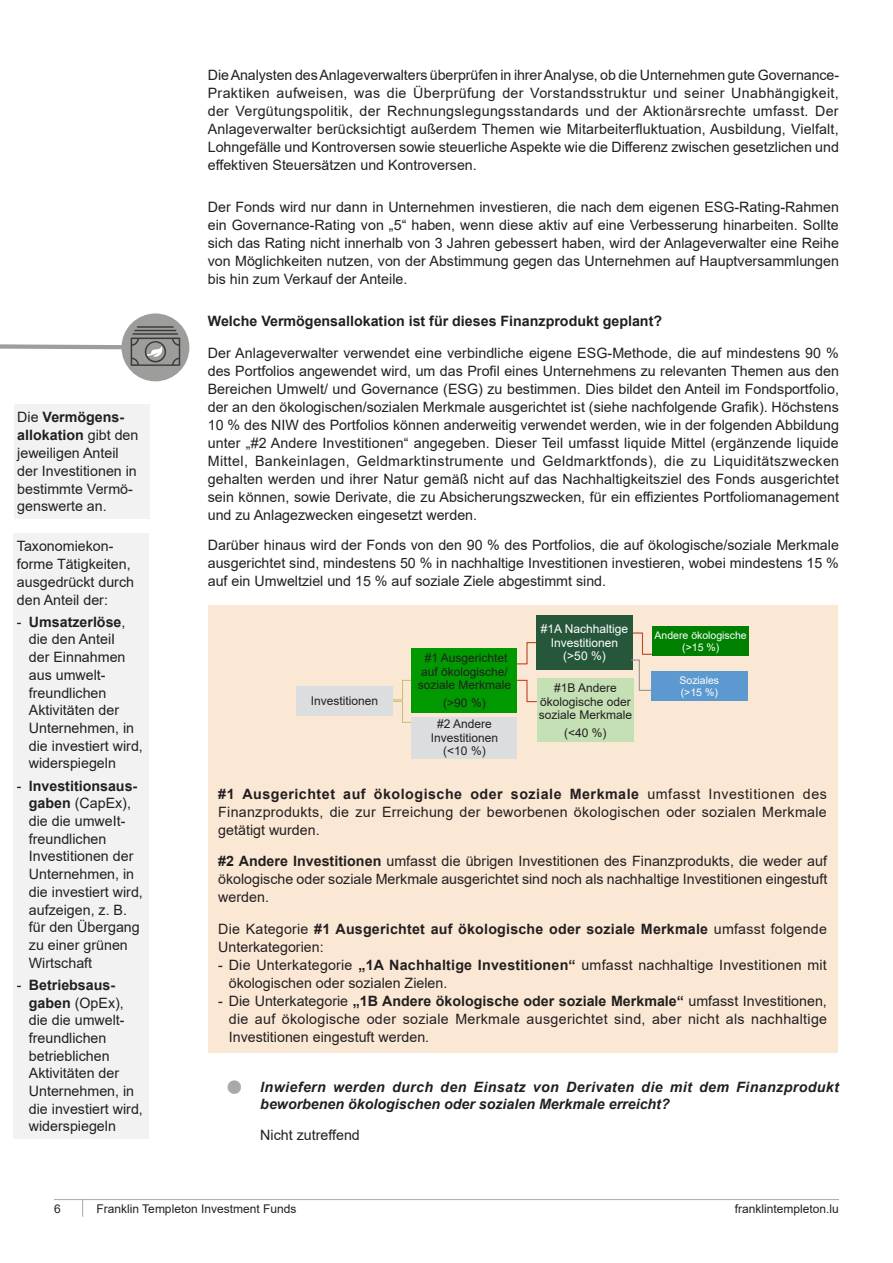
<style>
.page{position:relative;width:893px;height:1263px;background:#fff}
.page>*{position:absolute;margin:0;border:0;box-sizing:border-box;transform-origin:0 0}
._03a_Body{font:14.25px/17.7px "Arial";color:#231f20;text-align:justify}
._03a_Body-2{font:700 14.25px/18px "Arial";color:#231f20}
.t1{font:italic 700 14.25px/17.1px "Arial";letter-spacing:.025em;color:#231f20}
._03a_Body-3{font:12px/13.5px "Arial";color:#231f20;text-align:center}
._03a_Body-4{font:12px/13.5px "Arial";color:#fff;text-align:center}
._03a_Body-5{font:10.5px "Arial";color:#fff}
.s1{font-weight:700}
.s2{font-weight:400}
.s3{color:#a8a9ad}
</style>
<div class="page">
<hr style="left:54px;top:1199px;width:785px;height:1px;background:#a8a9ad">
<svg style="left:82px;top:1200px;width:1px;height:17px"></svg>
<div style="left:208px;top:605px;width:629px;height:447px;background:#fae8d5"></div>
<svg style="left:393px;top:680px;width:20px;height:43px"></svg>
<div style="left:296px;top:686px;width:97px;height:30px;background:#dcdddf"></div>
<div style="left:412px;top:648px;width:105px;height:64px;background:#090"></div>
<div style="left:536px;top:616px;width:97px;height:54px;background:#26573b"></div>
<div style="left:653px;top:627px;width:96px;height:29px;background:#008000"></div>
<div style="left:537px;top:678px;width:97px;height:64px;background:#c5e0b4"></div>
<div style="left:412px;top:717px;width:105px;height:41px;background:#dcdddf"></div>
<div style="left:121px;top:313px;width:68px;height:68px;background:#9d9d9c;border-radius:50%"></div>
<svg style="left:0;top:338px;width:180px;height:28px"></svg>
<hr style="left:132px;top:333px;width:46px;height:2px;background:#3c3c3b">
<hr style="left:134px;top:330px;width:42px;height:1px;background:#3c3c3b">
<hr style="left:137px;top:326px;width:37px;height:2px;background:#3c3c3b">
<div style="left:14px;top:405px;width:135px;height:114px;background:#f2f2f2"></div>
<div style="left:14px;top:534px;width:135px;height:605px;background:#f2f2f2"></div>
<svg style="left:517px;top:632px;width:136px;height:71px"></svg>
<div style="left:651px;top:671px;width:96px;height:29px;background:#5b99d0"></div>
<p class="_03a_Body" style="left:17px;top:408px;width:123px;text-align:left">Die <span class="s1">Vermögens&shy;allokation</span> gibt den jeweiligen Anteil der Investitionen in bestimmte Vermö&shy;genswerte an.</p>
<p class="_03a_Body" style="left:17px;top:537px;width:119px;text-align:left">Taxonomiekon&shy;forme Tätigkeiten, ausgedrückt durch den Anteil der:</p>
<p class="_03a_Body" style="left:29px;top:613px;width:116px;text-align:left;text-indent:-12px">- <span class="s1">Umsatzerlöse</span>, die den AnteiI<br>der Einnahmen aus umwelt&shy;freundlichen<br>Aktivitäten der<br>Unternehmen, in die investiert wird, widerspiegeln</p>
<p class="_03a_Body" style="left:29px;top:777px;width:116px;text-align:left;text-indent:-12px">- <span class="s1">lnvestitionsaus&shy;gaben</span> (CapEx), die die umweIt&shy;freundlichen<br>Investitionen der<br>Unternehmen, in die investiert wird, aufzeigen, z. B. für den Übergang zu einer grünen<br>Wirtschaft</p>
<p class="_03a_Body" style="left:29px;top:976px;width:116px;text-align:left;text-indent:-12px">- <span class="s1">Betriebsaus&shy;gaben</span> (OpEx), die die umwelt&shy;freundlichen betrieblichen<br>Aktivitäten der<br>Unternehmen, in die investiert wird, widerspiegeln</p>
<p class="_03a_Body" style="left:208px;top:66px;width:633px">Die Analysten des Anlageverwalters überprüfen in ihrer Analyse, ob die Unternehmen gute Governance-Praktiken aufweisen, was die Überprüfung der Vorstandsstruktur und seiner Unabhängigkeit, der Vergütungspolitik, der Rechnungslegungsstandards und der Aktionärsrechte umfasst. Der Anlageverwalter berücksichtigt außerdem Themen wie Mitarbeiterfluktuation, Ausbildung, Vielfalt, Lohngefälle und Kontroversen sowie steuerliche Aspekte wie die Differenz zwischen gesetzlichen und effektiven Steuersätzen und Kontroversen.</p>
<p class="_03a_Body" style="left:208px;top:198px;width:633px">Der Fonds wird nur dann in Unternehmen investieren, die nach dem eigenen ESG-Rating-Rahmen ein Governance-Rating von „5“ haben, wenn diese aktiv auf eine Verbesserung hinarbeiten. Sollte sich das Rating nicht innerhalb von 3 Jahren gebessert haben, wird der Anlageverwalter eine Reihe von Möglichkeiten nutzen, von der Abstimmung gegen das Unternehmen auf Hauptversammlungen bis hin zum Verkauf der Anteile.</p>
<p class="_03a_Body-2" style="left:208px;top:312px;width:456px">Welche Vermögensallokation ist für dieses Finanzprodukt geplant?</p>
<p class="_03a_Body" style="left:208px;top:343px;width:633px">Der Anlageverwalter verwendet eine verbindliche eigene ESG-Methode, die auf mindestens 90 % des Portfolios angewendet wird, um das Profil eines Unternehmens zu relevanten Themen aus den Bereichen Umwelt/ und Governance (ESG) zu bestimmen. Dies bildet den Anteil im Fondsportfolio, der an den ökologischen/sozialen Merkmale ausgerichtet ist (siehe nachfolgende Grafik). Höchstens 10 % des NIW des Portfolios können anderweitig verwendet werden, wie in der folgenden Abbildung unter „#2 Andere Investitionen“ angegeben. Dieser Teil umfasst liquide Mittel (ergänzende liquide Mittel, Bankeinlagen, Geldmarktinstrumente und Geldmarktfonds), die zu Liquiditätszwecken gehalten werden und ihrer Natur gemäß nicht auf das Nachhaltigkeitsziel des Fonds ausgerichtet sein können, sowie Derivate, die zu Absicherungszwecken, für ein effizientes Portfoliomanagement und zu Anlagezwecken eingesetzt werden.</p>
<p class="_03a_Body" style="left:208px;top:536px;width:633px">Darüber hinaus wird der Fonds von den 90 % des Portfolios, die auf ökologische/soziale Merkmale ausgerichtet sind, mindestens 50 % in nachhaltige Investitionen investieren, wobei mindestens 15 % auf ein Umweltziel und 15 % auf soziale Ziele abgestimmt sind.</p>
<p class="_03a_Body-4" style="left:541px;top:622px;width:89px">#1A Nachhaltige<br>Investitionen</p>
<p class="_03a_Body-4" style="left:563px;top:649px;width:44px">(&gt;50 %)</p>
<p class="_03a_Body-5" style="left:655px;top:628px;width:94px">Andere ökologische</p>
<p class="_03a_Body-5" style="left:682px;top:640px;width:39px">(&gt;15 %)</p>
<p class="_03a_Body-3" style="left:418px;top:651px;width:95px">#1 Ausgerichtet auf ökologische/ soziale Merkmale</p>
<p class="_03a_Body-3" style="left:443px;top:696px;width:44px">(&gt;90 %)</p>
<p class="_03a_Body-5" style="left:679px;top:673px;width:41px">Soziales</p>
<p class="_03a_Body-5" style="left:681px;top:685px;width:39px">(&gt;15 %)</p>
<p class="_03a_Body-3" style="left:539px;top:681px;width:95px">#1B Andere ökologische oder soziale Merkmale</p>
<p class="_03a_Body-3" style="left:564px;top:726px;width:44px">(&lt;40 %)</p>
<p class="_03a_Body-3" style="left:311px;top:694px;width:69px">Investitionen</p>
<p class="_03a_Body-3" style="left:431px;top:717px;width:69px">#2 Andere<br>Investitionen</p>
<p class="_03a_Body-3" style="left:443px;top:744px;width:44px">(&lt;10 %)</p>
<p class="_03a_Body" style="left:218px;top:785px;width:610px"><span class="s1">#1 Ausgerichtet auf ökologische oder soziale Merkmale</span> umfasst Investitionen des Finanzprodukts, die zur Erreichung der beworbenen ökologischen oder sozialen Merkmale getätigt wurden.</p>
<p class="_03a_Body" style="left:218px;top:852px;width:610px"><span class="s1">#2 Andere Investitionen</span> umfasst die übrigen Investitionen des Finanzprodukts, die weder auf ökologische oder soziale Merkmale ausgerichtet sind noch als nachhaltige Investitionen eingestuft werden.</p>
<p class="_03a_Body-2" style="left:218px;top:920px;width:610px"><span class="s2">Die Kategorie</span> #1 Ausgerichtet auf ökologische oder soziale Merkmale <span class="s2">umfasst folgende<br>Unterkategorien:</span></p>
<p class="_03a_Body" style="left:229px;top:956px;width:600px;text-indent:-10px">- Die Unterkategorie <span class="s1">„1A Nachhaltige Investitionen“</span> umfasst nachhaltige Investitionen mit ökologischen oder sozialen Zielen.</p>
<p class="_03a_Body" style="left:229px;top:992px;width:600px;text-indent:-10px">- Die Unterkategorie <span class="s1">„1B Andere ökologische oder soziale Merkmale“</span> umfasst Investitionen, die auf ökologische oder soziale Merkmale ausgerichtet sind, aber nicht als nachhaltige Investitionen eingestuft werden.</p>
<p class="t1" style="left:260px;top:1079px;width:580px;text-indent:-34px"><span class="s3">•</span> lnwiefern werden durch den Einsatz von Derivaten die mit dem Finanzprodukt beworbenen ökologischen oder sozialen Merkmale erreicht?</p>
<p class="_03a_Body" style="left:260px;top:1126px;width:101px">Nicht zutreffend</p>
<p class="_03a_Body-3" style="left:54px;top:1201px;width:8px">6</p>
<p class="_03a_Body-3" style="left:97px;top:1201px;width:201px">Franklin Templeton Investment Funds</p>
<p class="_03a_Body-3" style="left:735px;top:1201px;width:106px">franklintempleton.lu</p>
</div>
